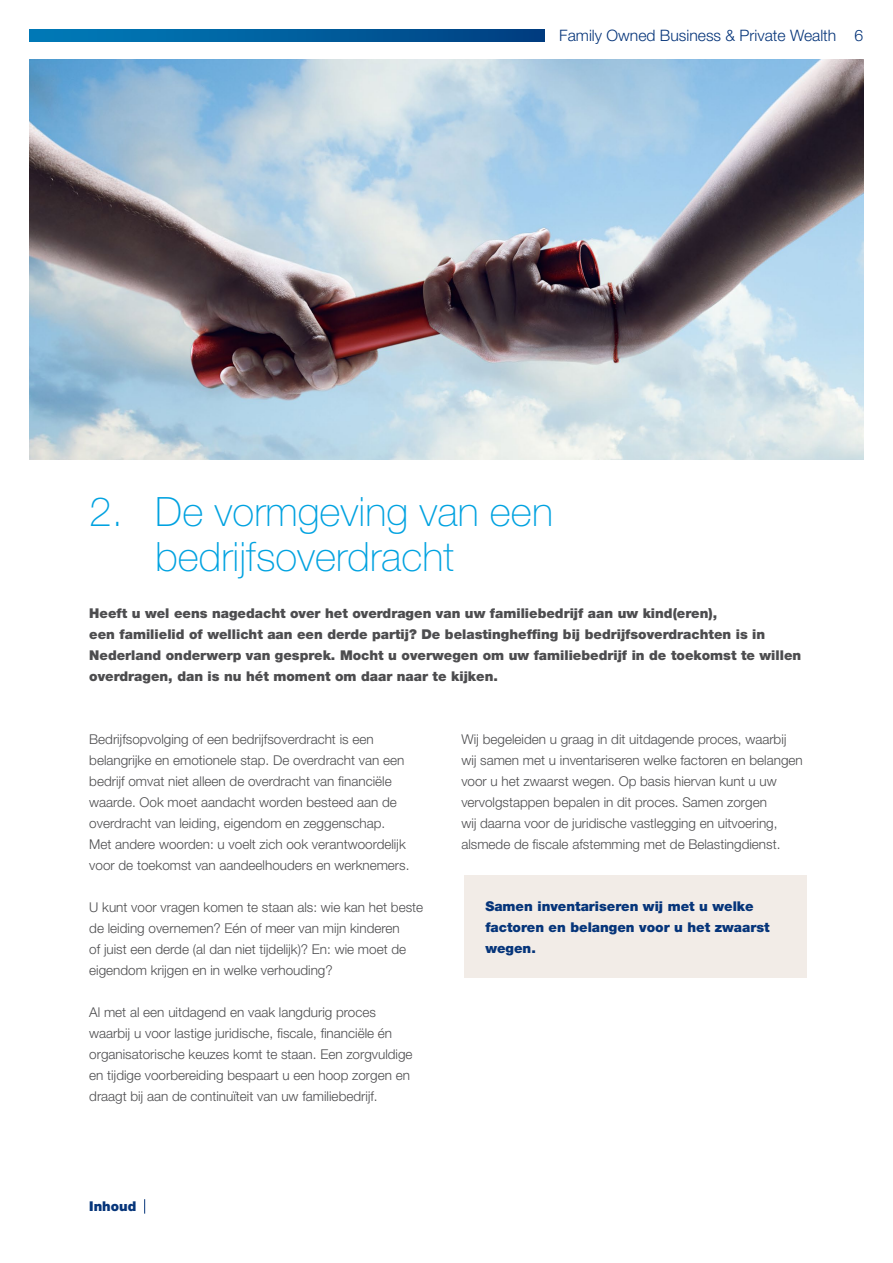
<style>
.page{position:relative;width:893px;height:1263px;background:#fff}
.page>*{position:absolute;margin:0;border:0;box-sizing:border-box;transform-origin:0 0}
.t1{font:100 40.5px/45px "Helvetica Neue LT Pro";color:#00a2e0}
.t2{font:300 15.75px "Helvetica Neue LT Pro";color:#06357a}
.t3{font:300 13.5px/21px "Helvetica Neue LT Pro";color:#4d4d4f}
.t4{font:900 13.5px/21px "Helvetica Neue LT Pro";color:#4d4d4f}
.t5{font:900 13.5px/21px "Helvetica Neue LT Pro";color:#06357a}
</style>
<div class="page">
<svg style="left:30px;top:30px;width:514px;height:11px;background:#005e9d"></svg>
<img style="left:30px;top:60px;width:833px;height:399px">
<div style="left:464px;top:875px;width:342px;height:103px;background:#f2ece7"></div>
<svg style="left:144px;top:1199px;width:1px;height:14px"></svg>
<p class="t2" style="left:559px;top:26px;width:305px">Family Owned Business &amp; Private Wealth 6</p>
<h1 class="t1" style="left:155px;top:489px;width:399px;text-indent:-66px">2. De vormgeving van een bedrijfsoverdracht</h1>
<p class="t4" style="left:89px;top:602px;width:713px">Heeft u wel eens nagedacht over het overdragen van uw familiebedrijf aan uw kind(eren),<br>een familielid of wellicht aan een derde partij? De belastingheffing bij bedrijfsoverdrachten is in Nederland onderwerp van gesprek. Mocht u overwegen om uw familiebedrijf in de toekomst te willen overdragen, dan is nu hét moment om daar naar te kijken.</p>
<p class="t3" style="left:89px;top:728px;width:322px">Bedrijfsopvolging of een bedrijfsoverdracht is een belangrijke en emotionele stap. De overdracht van een bedrijf omvat niet alleen de overdracht van financiële waarde. Ook moet aandacht worden besteed aan de overdracht van leiding, eigendom en zeggenschap.<br>Met andere woorden: u voelt zich ook verantwoordelijk voor de toekomst van aandeelhouders en werknemers.</p>
<p class="t3" style="left:89px;top:896px;width:335px">U kunt voor vragen komen te staan als: wie kan het beste de leiding overnemen? Eén of meer van mijn kinderen<br>of juist een derde (al dan niet tijdelijk)? En: wie moet de eigendom krijgen en in welke verhouding?</p>
<p class="t3" style="left:89px;top:1001px;width:325px">Al met al een uitdagend en vaak langdurig proces waarbij u voor lastige juridische, fiscale, financiële én organisatorische keuzes komt te staan. Een zorgvuldige en tijdige voorbereiding bespaart u een hoop zorgen en draagt bij aan de continuïteit van uw familiebedrijf.</p>
<p class="t3" style="left:461px;top:728px;width:343px">Wij begeleiden u graag in dit uitdagende proces, waarbij wij samen met u inventariseren welke factoren en belangen voor u het zwaarst wegen. Op basis hiervan kunt u uw vervolgstappen bepalen in dit proces. Samen zorgen<br>wij daarna voor de juridische vastlegging en uitvoering, alsmede de fiscale afstemming met de Belastingdienst.</p>
<p class="t5" style="left:485px;top:895px;width:286px">Samen inventariseren wij met u welke factoren en belangen voor u het zwaarst wegen.</p>
<p class="t5" style="left:89px;top:1195px;width:49px">Inhoud</p>
</div>
